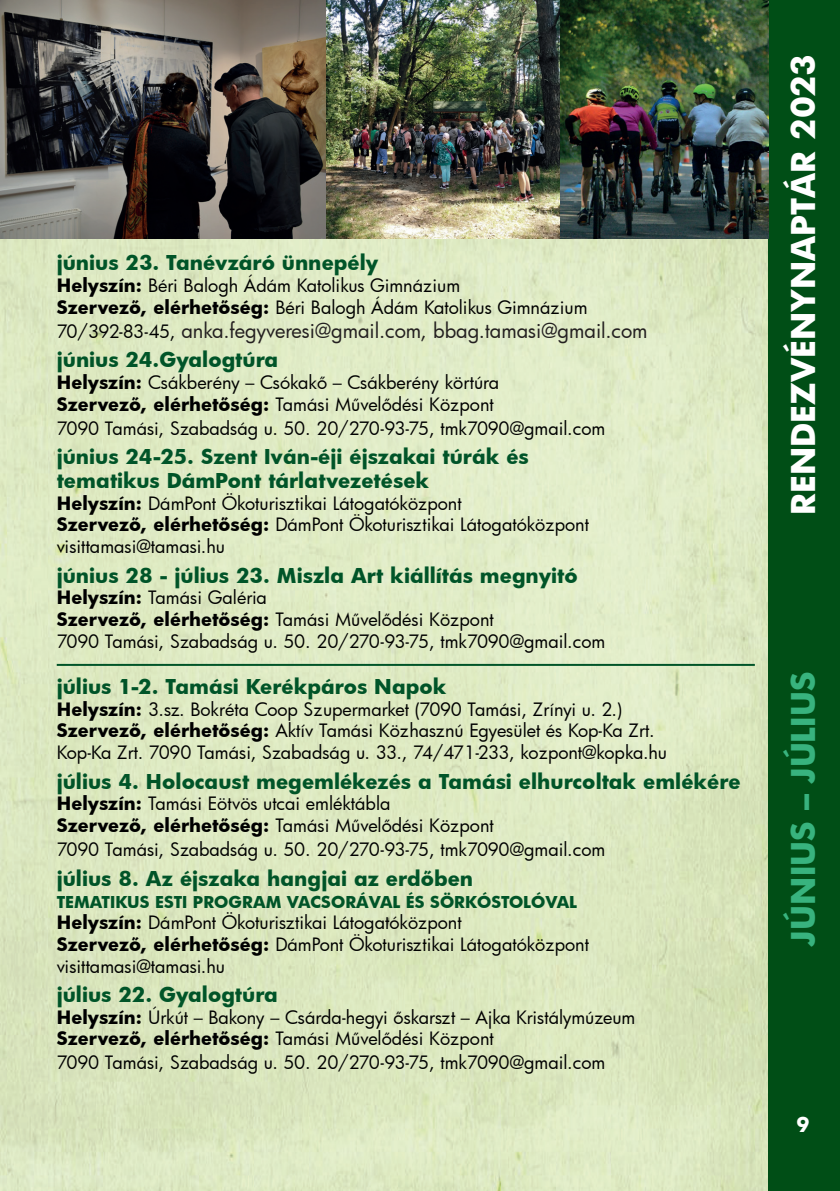
<style>
.page{position:relative;width:840px;height:1191px;background:#fff}
.page>*{position:absolute;margin:0;border:0;box-sizing:border-box;transform-origin:0 0}
.t1{font:700 32px "Futura";color:#fff}
.t2{font:700 32px "Futura";color:#38b37e}
.t3{font:700 20px/24px "Futura";color:#005428}
.t4{font:20px/29.6px "Futura";color:#231f20}
.t5{font:700 20px "Futura";color:#fff}
.t6{font:18px/21.6px "Futura";color:#000}
.t7{font:700 16px "Futura";color:#005428}
.s1{font-weight:700}
.s2{font-size:18px;color:#000}
.s3{font-weight:700;color:#005428}
</style>
<div class="page">
<img style="left:0;top:238px;width:767px;height:953px">
<div style="left:767px;top:0;width:72px;height:1191px;background:#004e16"></div>
<hr style="left:57px;top:664px;width:697px;height:2px;background:#005428">
<img style="left:0;top:0;width:767px;height:238px">
<p class="t3" style="left:57px;top:250px;width:323px">június 23. Tanévzáró ünnepély</p>
<p class="t6" style="left:57px;top:274px;width:532px"><span class="s1">Helyszín:</span> Béri Balogh Ádám Katolikus Gimnázium<br><span class="s1">Szervező, elérhetőség:</span> Béri Balogh Ádám Katolikus Gimnázium</p>
<p class="t4" style="left:57px;top:315px;width:592px"><span class="s2">70/392-83-45,</span> anka.fegyveresi@gmail.com, bbag.tamasi@gmail.com <span class="s3">június 24.Gyalogtúra</span></p>
<p class="t6" style="left:57px;top:371px;width:443px"><span class="s1">Helyszín:</span> Csákberény – Csókakő – Csákberény körtúra<br><span class="s1">Szervező, elérhetőség:</span> Tamási Művelődési Központ</p>
<p class="t6" style="left:57px;top:417px;width:549px">7090 Tamási, Szabadság u. 50. 20/270-93-75, tmk7090@gmail.com</p>
<p class="t3" style="left:57px;top:444px;width:473px">június 24-25. Szent Iván-éji éjszakai túrák és tematikus DámPont tárlatvezetések</p>
<p class="t6" style="left:57px;top:492px;width:533px"><span class="s1">Helyszín:</span> DámPont Ökoturisztikai Látogatóközpont<br><span class="s1">Szervező, elérhetőség:</span> DámPont Ökoturisztikai Látogatóközpont visittamasi@tamasi.hu</p>
<p class="t3" style="left:57px;top:562px;width:522px">június 28 - július 23. Miszla Art kiállítás megnyitó</p>
<p class="t6" style="left:57px;top:586px;width:549px"><span class="s1">Helyszín:</span> Tamási Galéria<br><span class="s1">Szervező, elérhetőség:</span> Tamási Művelődési Központ<br>7090 Tamási, Szabadság u. 50. 20/270-93-75, tmk7090@gmail.com</p>
<p class="t3" style="left:57px;top:674px;width:391px">július 1-2. Tamási Kerékpáros Napok</p>
<p class="t6" style="left:57px;top:698px;width:611px"><span class="s1">Helyszín:</span> 3.sz. Bokréta Coop Szupermarket (7090 Tamási, Zrínyi u. 2.)<br><span class="s1">Szervező, elérhetőség:</span> Aktív Tamási Közhasznú Egyesület és Kop-Ka Zrt.<br>Kop-Ka Zrt. 7090 Tamási, Szabadság u. 33., 74/471-233, kozpont@kopka.hu</p>
<p class="t3" style="left:57px;top:768px;width:685px">július 4. Holocaust megemlékezés a Tamási elhurcoltak emlékére</p>
<p class="t6" style="left:57px;top:792px;width:438px"><span class="s1">Helyszín:</span> Tamási Eötvös utcai emléktábla<br><span class="s1">Szervező, elérhetőség:</span> Tamási Művelődési Központ</p>
<p class="t6" style="left:57px;top:838px;width:549px">7090 Tamási, Szabadság u. 50. 20/270-93-75, tmk7090@gmail.com</p>
<p class="t3" style="left:57px;top:865px;width:417px">július 8. Az éjszaka hangjai az erdőben</p>
<p class="t7" style="left:57px;top:890px;width:521px">TEMATIKUS ESTI PROGRAM VACSORÁVAL ÉS SÖRKÓSTOLÓVAL</p>
<p class="t6" style="left:57px;top:911px;width:533px"><span class="s1">Helyszín:</span> DámPont Ökoturisztikai Látogatóközpont<br><span class="s1">Szervező, elérhetőség:</span> DámPont Ökoturisztikai Látogatóközpont visittamasi@tamasi.hu</p>
<p class="t3" style="left:57px;top:982px;width:222px">július 22. Gyalogtúra</p>
<p class="t6" style="left:57px;top:1006px;width:580px"><span class="s1">Helyszín:</span> Úrkút – Bakony – Csárda-hegyi őskarszt – Ajka Kristálymúzeum<br><span class="s1">Szervező, elérhetőség:</span> Tamási Művelődési Központ</p>
<p class="t6" style="left:57px;top:1051px;width:549px">7090 Tamási, Szabadság u. 50. 20/270-93-75, tmk7090@gmail.com</p>
<h1 class="t1" style="left:780px;top:514px;width:462px;rotate:-90deg">RENDEZVÉNYNAPTÁR 2023</h1>
<h1 class="t2" style="left:780px;top:945px;width:276px;rotate:-90deg">JÚNIUS – JÚLIUS</h1>
<p class="t5" style="left:795px;top:1111px;width:15px">9</p>
</div>
